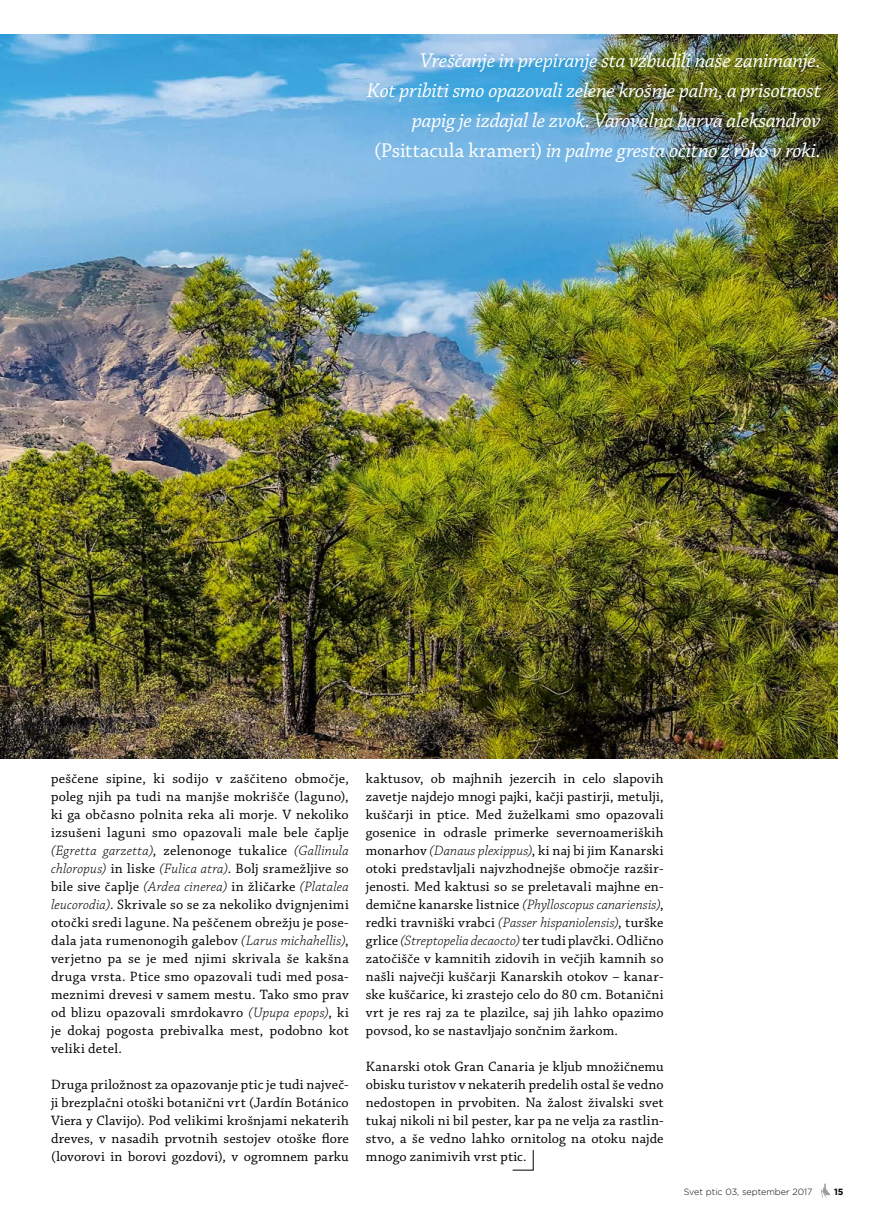
<style>
.page{position:relative;width:872px;height:1212px;background:#fff}
.page>*{position:absolute;margin:0;border:0;box-sizing:border-box;transform-origin:0 0}
.Flash{font:italic 21px/30px "Chaparral Pro";letter-spacing:-.015em;color:#fff;text-align:right}
.BODY{font:14.25px/18px "Chaparral Pro";letter-spacing:.01em;color:#000;text-align:justify}
.t1{font:300 9px "Gotham";color:#000}
.t2{font:700 9px "Gotham";color:#000}
.s1{font-style:normal}
.s2{font-weight:300;font-style:italic}
</style>
<div class="page">
<img style="left:0;top:34px;width:838px;height:724px">
<svg style="left:512px;top:1150px;width:21px;height:20px"></svg>
<svg style="left:821px;top:1183px;width:9px;height:15px"></svg>
<p class="Flash" style="left:367px;top:46px;width:455px">Vreščanje in prepiranje sta vzbudili naše zanimanje.<br>Kot pribiti smo opazovali zelene krošnje palm, a prisotnost papig je izdajal le zvok. Varovalna barva aleksandrov <span class="s1">(Psittacula krameri)</span> in palme gresta očitno z roko v roki.</p>
<p class="BODY" style="left:51px;top:770px;width:299px">peščene sipine, ki sodijo v zaščiteno območje, poleg njih pa tudi na manjše mokrišče (laguno), ki ga občasno polnita reka ali morje. V nekoliko izsušeni laguni smo opazovali male bele čaplje <span class="s2">(Egretta garzetta)</span>, zelenonoge tukalice <span class="s2">(Gallinula chloropus)</span> in liske <span class="s2">(Fulica atra)</span>. Bolj sramežljive so bile sive čaplje <span class="s2">(Ardea cinerea)</span> in žličarke <span class="s2">(Platalea leucorodia)</span>. Skrivale so se za nekoliko dvignjenimi otočki sredi lagune. Na peščenem obrežju je pose&shy;dala jata rumenonogih galebov <span class="s2">(Larus michahellis)</span>, verjetno pa se je med njimi skrivala še kakšna druga vrsta. Ptice smo opazovali tudi med posa&shy;meznimi drevesi v samem mestu. Tako smo prav od blizu opazovali smrdokavro <span class="s2">(Upupa epops)</span>, ki je dokaj pogosta prebivalka mest, podobno kot veliki detel.</p>
<p class="BODY" style="left:51px;top:1076px;width:299px">Druga priložnost za opazovanje ptic je tudi največ&shy;ji brezplačni otoški botanični vrt (Jardín Botánico Viera y Clavijo). Pod velikimi krošnjami nekaterih dreves, v nasadih prvotnih sestojev otoške flore (lovorovi in borovi gozdovi), v ogromnem parku</p>
<p class="BODY" style="left:366px;top:770px;width:299px">kaktusov, ob majhnih jezercih in celo slapovih zavetje najdejo mnogi pajki, kačji pastirji, metulji, kuščarji in ptice. Med žuželkami smo opazovali gosenice in odrasle primerke severnoameriških monarhov <span class="s2">(Danaus plexippus)</span>, ki naj bi jim Kanarski otoki predstavljali najvzhodnejše območje razšir&shy;jenosti. Med kaktusi so se preletavali majhne en&shy;demične kanarske listnice <span class="s2">(Phylloscopus canariensis)</span>, redki travniški vrabci <span class="s2">(Passer hispaniolensis)</span>, turške grlice <span class="s2">(Streptopelia decaocto)</span> ter tudi plavčki. Odlično zatočišče v kamnitih zidovih in večjih kamnih so našli največji kuščarji Kanarskih otokov – kanar&shy;ske kuščarice, ki zrastejo celo do 80 cm. Botanični vrt je res raj za te plazilce, saj jih lahko opazimo povsod, ko se nastavljajo sončnim žarkom.</p>
<p class="BODY" style="left:366px;top:1058px;width:299px">Kanarski otok Gran Canaria je kljub množičnemu obisku turistov v nekaterih predelih ostal še vedno nedostopen in prvobiten. Na žalost živalski svet tukaj nikoli ni bil pester, kar pa ne velja za rastlin&shy;stvo, a še vedno lahko ornitolog na otoku najde mnogo zanimivih vrst ptic.</p>
<p class="t1" style="left:683px;top:1186px;width:130px">Svet ptic 03, september 2017</p>
<p class="t2" style="left:834px;top:1185px;width:11px">15</p>
</div>
